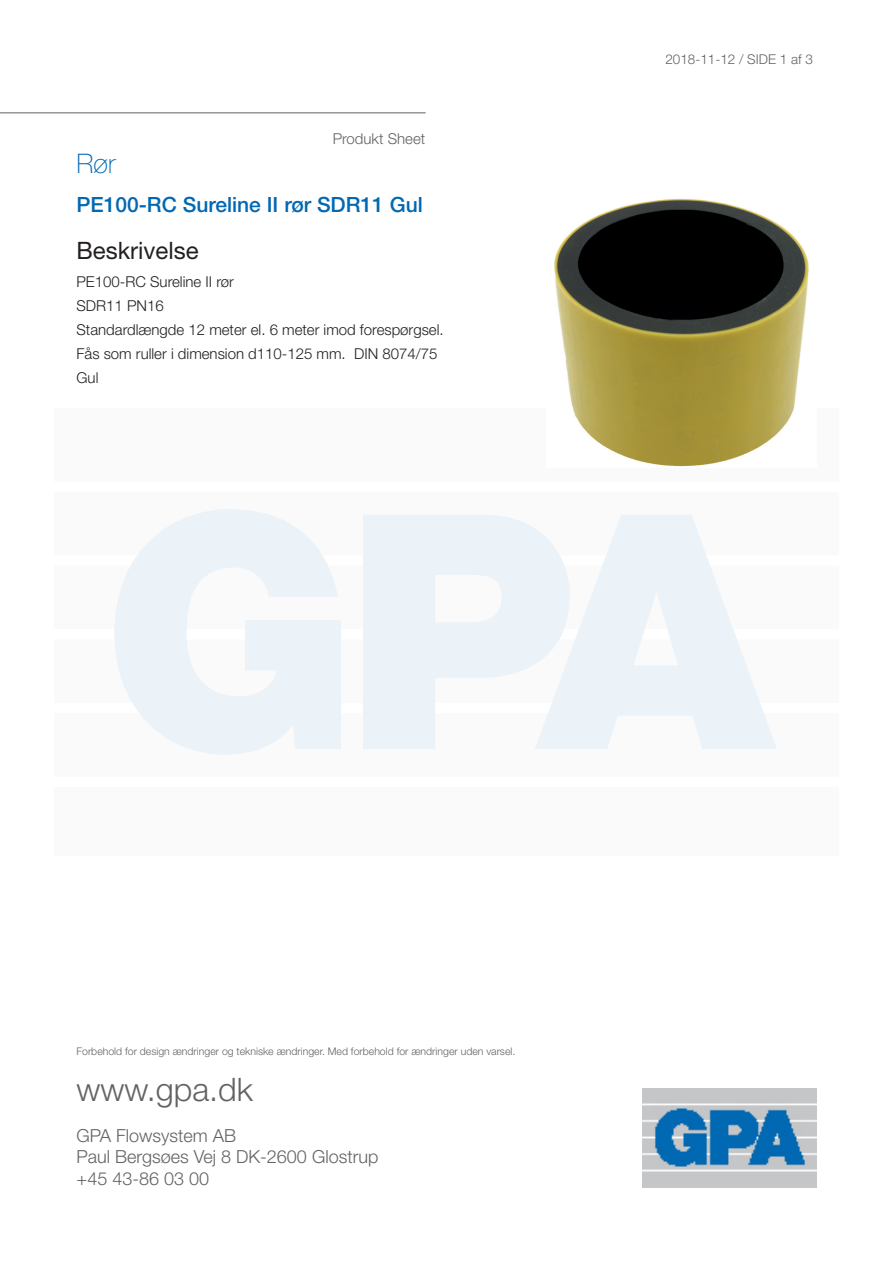
<style>
.page{position:relative;width:893px;height:1263px;background:#fff}
.page>*{position:absolute;margin:0;border:0;box-sizing:border-box;transform-origin:0 0}
.t1{font:300 32.4px "Helvetica Neue LT Std";color:#636366}
.t2{font:100 27px "Helvetica Neue LT Std";color:#0168b3}
.t3{font:24px "Helvetica Neue LT Std";color:#231f20}
.t4{font:500 21px "Helvetica Neue LT Std";color:#0168b3}
.t5{font:300 18px/21.6px "Helvetica Neue LT Std";color:#636366}
.t6{font:300 15px/24px "Helvetica Neue LT Std";color:#231f20}
.t7{font:300 15px "Helvetica Neue LT Std";color:#636366}
.t8{font:300 13.5px "Helvetica Neue LT Std";color:#636366}
.t9{font:300 10.5px "Helvetica Neue LT Std";color:#636366}
</style>
<div class="page">
<div style="left:54px;top:408px;width:785px;height:447px;background:#fafafa"></div>
<div style="left:54px;top:777px;width:785px;height:10px;background:#fff"></div>
<div style="left:54px;top:703px;width:785px;height:10px;background:#fff"></div>
<div style="left:54px;top:629px;width:785px;height:10px;background:#fff"></div>
<div style="left:54px;top:555px;width:785px;height:11px;background:#fff"></div>
<div style="left:54px;top:482px;width:785px;height:10px;background:#fff"></div>
<svg style="left:114px;top:509px;width:227px;height:246px;fill:#ebf3f9"></svg>
<svg style="left:363px;top:515px;width:172px;height:234px;fill:#ebf3f9"></svg>
<svg style="left:535px;top:515px;width:242px;height:234px;fill:#ebf3f9"></svg>
<hr style="left:0;top:112px;width:426px;height:1px;background:#636366">
<img style="left:643px;top:1088px;width:173px;height:99px">
<img style="left:554px;top:198px;width:255px;height:269px">
<p class="t7" style="left:333px;top:129px;width:94px">Produkt Sheet</p>
<h2 class="t2" style="left:77px;top:148px;width:41px">Rør</h2>
<h3 class="t4" style="left:77px;top:192px;width:348px">PE100-RC Sureline II rør SDR11 Gul</h3>
<h3 class="t3" style="left:77px;top:236px;width:124px">Beskrivelse</h3>
<p class="t6" style="left:77px;top:269px;width:369px">PE100-RC Sureline II rør<br>SDR11 PN16<br>Standardlængde 12 meter el. 6 meter imod forespørgsel.<br>Fås som ruller i dimension d110-125 mm. DIN 8074/75<br>Gul</p>
<p class="t8" style="left:665px;top:51px;width:149px">2018-11-12 / SIDE 1 af 3</p>
<p class="t9" style="left:77px;top:1045px;width:440px">Forbehold for design ændringer og tekniske ændringer. Med forbehold for ændringer uden varsel.</p>
<h1 class="t1" style="left:77px;top:1069px;width:178px">www.gpa.dk</h1>
<p class="t5" style="left:77px;top:1124px;width:303px">GPA Flowsystem AB<br>Paul Bergsøes Vej 8 DK-2600 Glostrup +45 43-86 03 00</p>
</div>
